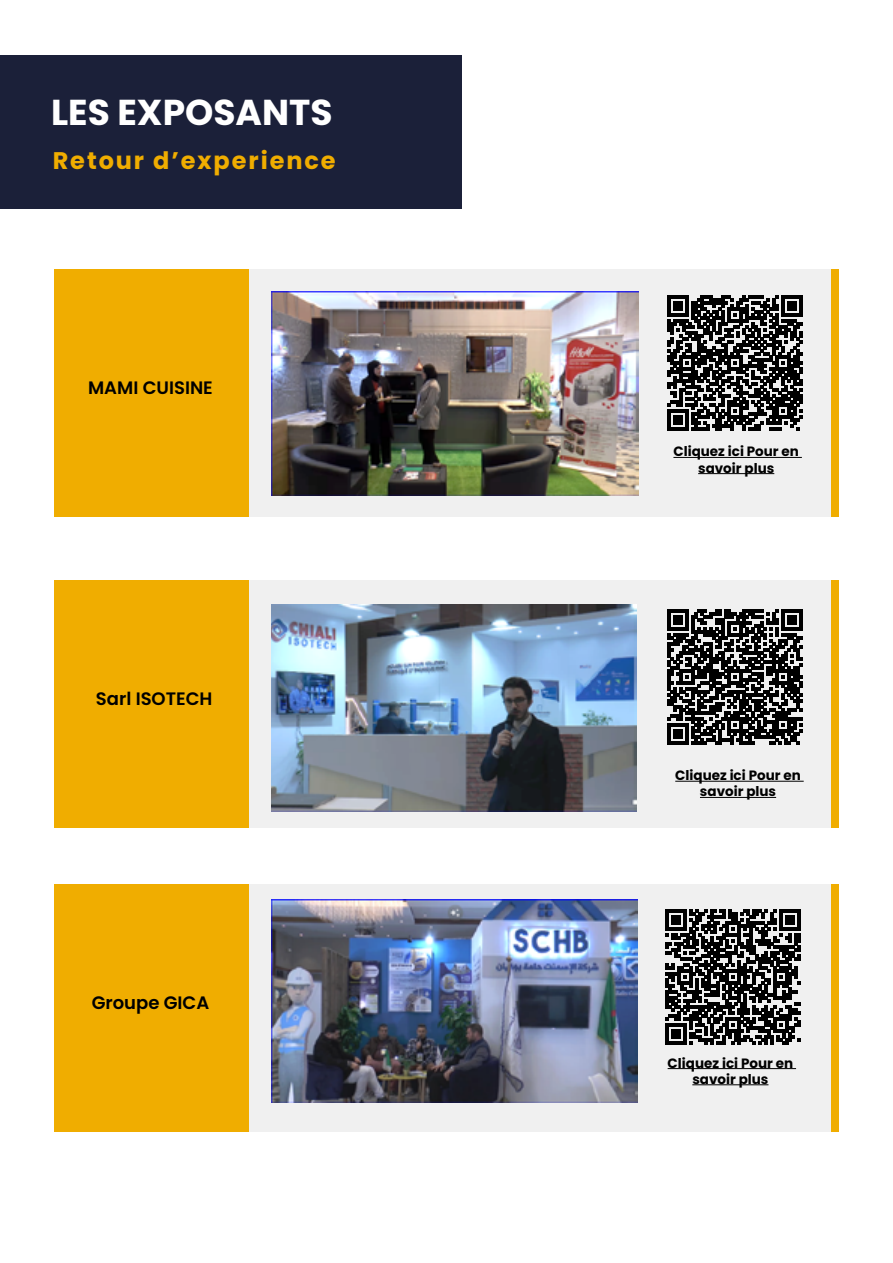
<style>
.page{position:relative;width:893px;height:1263px;background:#fff}
.page>*{position:absolute;margin:0;border:0;box-sizing:border-box;transform-origin:0 0}
.t1{font:700 36px "Poppins";color:#fff}
.t2{font:700 24px "Poppins";letter-spacing:.08em;color:#f0ad00}
.t3{font:600 18px "Poppins";color:#000}
.t4{font:700 13.5px/16.2px "Poppins";color:#000;text-align:center}
</style>
<div class="page">
<div style="left:0;top:55px;width:461px;height:154px;background:#1b2039"></div>
<div style="left:54px;top:269px;width:785px;height:247px;background:#f0f0f0"></div>
<div style="left:54px;top:884px;width:785px;height:247px;background:#f0f0f0"></div>
<div style="left:54px;top:580px;width:785px;height:248px;background:#f0f0f0"></div>
<div style="left:54px;top:269px;width:194px;height:247px;background:#f0ad00"></div>
<div style="left:54px;top:884px;width:194px;height:247px;background:#f0ad00"></div>
<div style="left:54px;top:580px;width:194px;height:248px;background:#f0ad00"></div>
<div style="left:831px;top:269px;width:8px;height:247px;background:#f0ad00"></div>
<div style="left:831px;top:884px;width:8px;height:247px;background:#f0ad00"></div>
<div style="left:831px;top:580px;width:8px;height:248px;background:#f0ad00"></div>
<hr style="left:673px;top:457px;width:129px;height:1px;background:#000">
<hr style="left:698px;top:473px;width:76px;height:1px;background:#000">
<hr style="left:675px;top:781px;width:129px;height:1px;background:#000">
<hr style="left:700px;top:797px;width:76px;height:1px;background:#000">
<hr style="left:668px;top:1068px;width:128px;height:1px;background:#000">
<hr style="left:692px;top:1084px;width:76px;height:1px;background:#000">
<svg style="left:667px;top:295px;width:135px;height:135px"></svg>
<svg style="left:667px;top:610px;width:135px;height:135px"></svg>
<svg style="left:665px;top:909px;width:135px;height:135px"></svg>
<img style="left:271px;top:292px;width:367px;height:203px">
<img style="left:271px;top:605px;width:366px;height:207px">
<img style="left:271px;top:899px;width:367px;height:203px">
<h1 class="t1" style="left:51px;top:92px;width:283px">LES EXPOSANTS</h1>
<h2 class="t2" style="left:53px;top:147px;width:284px">Retour d’experience</h2>
<h3 class="t3" style="left:88px;top:377px;width:126px">MAMI CUISINE</h3>
<h3 class="t3" style="left:96px;top:689px;width:118px">Sarl ISOTECH</h3>
<h3 class="t3" style="left:92px;top:992px;width:119px">Groupe GICA</h3>
<p class="t4" style="left:673px;top:444px;width:127px">Cliquez ici Pour en savoir plus</p>
<p class="t4" style="left:675px;top:767px;width:127px">Cliquez ici Pour en savoir plus</p>
<p class="t4" style="left:668px;top:1055px;width:127px">Cliquez ici Pour en savoir plus</p>
</div>
